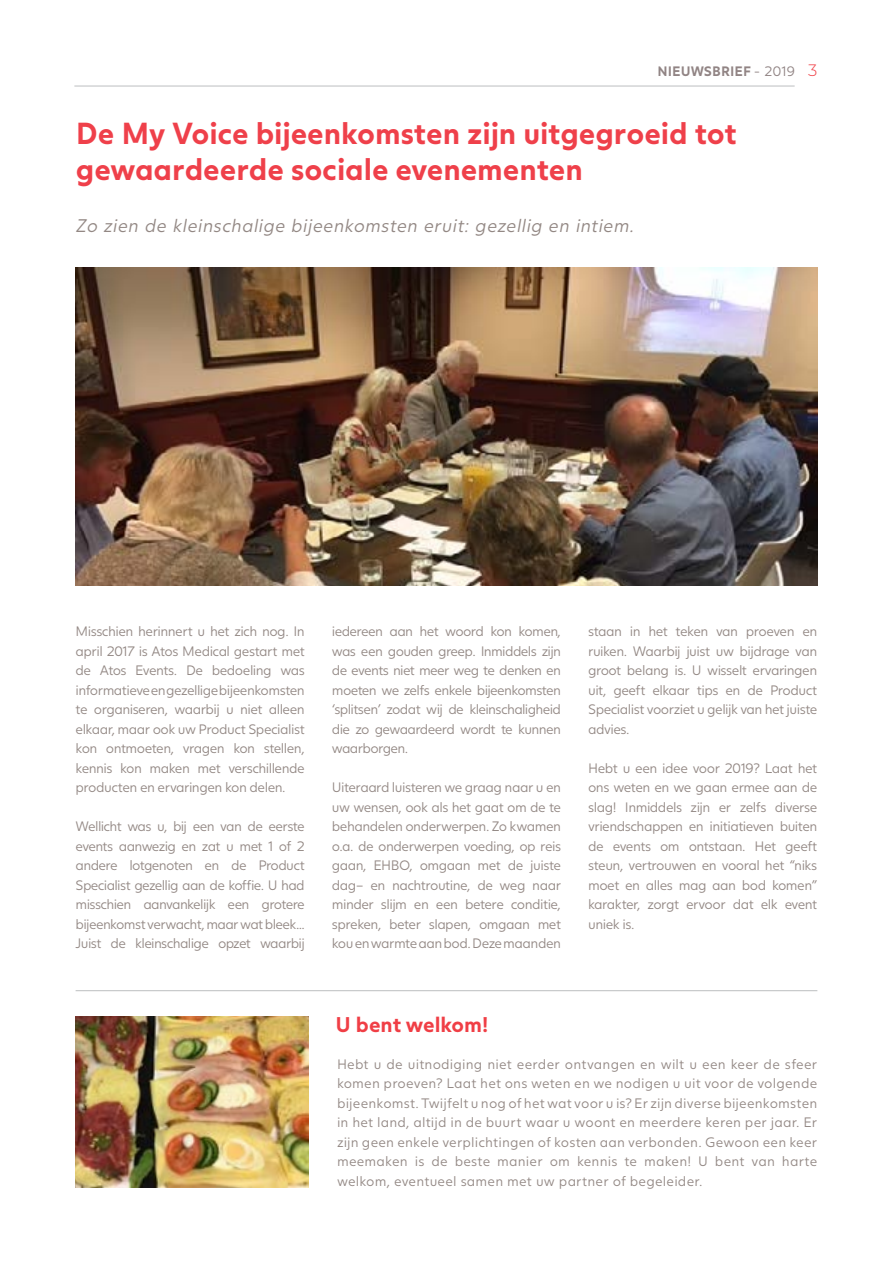
<style>
.page{position:relative;width:893px;height:1263px;background:#fff}
.page>*{position:absolute;margin:0;border:0;box-sizing:border-box;transform-origin:0 0}
.t1{font:700 30px/36px "Juli Sans";letter-spacing:-.005em;color:#ef404a}
.t2{font:700 21px "Juli Sans";color:#f03e45}
.t3{font:italic 300 18px "Juli Sans";color:#938884}
.t4{font:300 13.5px/19.5px "Juli Sans";letter-spacing:-.04em;color:#938884;text-align:justify}
.t5{font:700 13.5px "Juli Sans";color:#918484}
.s1{font-weight:300}
.s2{font-family:"Montserrat";font-weight:300;font-size:16.5px;color:#f03e45}
</style>
<div class="page">
<hr style="left:74px;top:86px;width:721px;height:1px;background:#bcbec0">
<hr style="left:76px;top:990px;width:741px;height:1px;background:#bcbec0">
<img style="left:76px;top:267px;width:741px;height:319px">
<img style="left:76px;top:1016px;width:233px;height:171px">
<p class="t5" style="left:658px;top:63px;width:161px">nieuwsbrief <span class="s1">- 2019</span> <span class="s2">3</span></p>
<h1 class="t1" style="left:76px;top:115px;width:663px">De My Voice bijeenkomsten zijn uitgegroeid tot gewaardeerde sociale evenementen</h1>
<h3 class="t3" style="left:76px;top:215px;width:563px">Zo zien de kleinschalige bijeenkomsten eruit: gezellig en intiem.</h3>
<p class="t4" style="left:76px;top:622px;width:231px">Misschien herinnert u het zich nog. In april 2017 is Atos Medical gestart met de Atos Events. De bedoeling was informatieve en gezellige bijeenkomsten te organiseren, waarbij u niet alleen elkaar, maar ook uw Product Specialist kon ontmoeten, vragen kon stellen, kennis kon maken met verschillende producten en ervaringen kon delen.</p>
<p class="t4" style="left:76px;top:817px;width:231px">Wellicht was u, bij een van de eerste events aanwezig en zat u met 1 of 2 andere lotgenoten en de Product Specialist gezellig aan de koffie. U had misschien aanvankelijk een grotere bijeenkomst verwacht, maar wat bleek...<br>Juist de kleinschalige opzet waarbij</p>
<p class="t4" style="left:332px;top:622px;width:231px">iedereen aan het woord kon komen, was een gouden greep. Inmiddels zijn de events niet meer weg te denken en moeten we zelfs enkele bijeenkomsten ‘splitsen’ zodat wij de kleinschaligheid die zo gewaardeerd wordt te kunnen waarborgen.</p>
<p class="t4" style="left:332px;top:778px;width:231px">Uiteraard luisteren we graag naar u en uw wensen, ook als het gaat om de te behandelen onderwerpen. Zo kwamen o.a. de onderwerpen voeding, op reis gaan, EHBO, omgaan met de juiste dag– en nachtroutine, de weg naar minder slijm en een betere conditie, spreken, beter slapen, omgaan met kou en warmte aan bod. Deze maanden</p>
<p class="t4" style="left:588px;top:622px;width:231px">staan in het teken van proeven en ruiken. Waarbij juist uw bijdrage van groot belang is. U wisselt ervaringen uit, geeft elkaar tips en de Product Specialist voorziet u gelijk van het juiste advies.</p>
<p class="t4" style="left:588px;top:758px;width:231px">Hebt u een idee voor 2019? Laat het ons weten en we gaan ermee aan de slag! Inmiddels zijn er zelfs diverse vriendschappen en initiatieven buiten de events om ontstaan. Het geeft steun, vertrouwen en vooral het “niks moet en alles mag aan bod komen” karakter, zorgt ervoor dat elk event uniek is.</p>
<h2 class="t2" style="left:336px;top:1012px;width:154px">U bent welkom!</h2>
<p class="t4" style="left:337px;top:1054px;width:482px">Hebt u de uitnodiging niet eerder ontvangen en wilt u een keer de sfeer komen proeven? Laat het ons weten en we nodigen u uit voor de volgende bijeenkomst. Twijfelt u nog of het wat voor u is? Er zijn diverse bijeenkomsten in het land, altijd in de buurt waar u woont en meerdere keren per jaar. Er zijn geen enkele verplichtingen of kosten aan verbonden. Gewoon een keer meemaken is de beste manier om kennis te maken! U bent van harte welkom, eventueel samen met uw partner of begeleider.</p>
</div>
